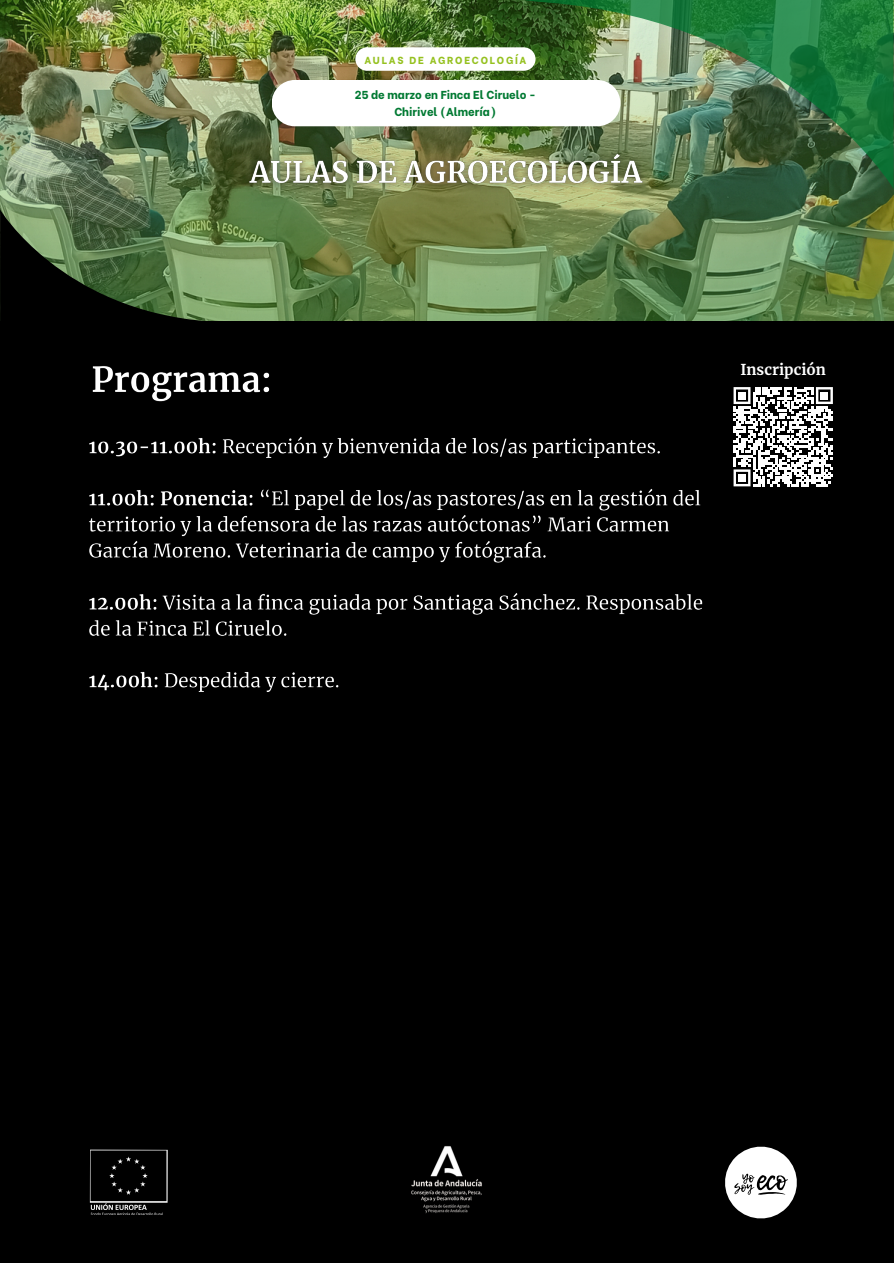
<style>
.page{position:relative;width:894px;height:1264px;background:#fff}
.page>*{position:absolute;margin:0;border:0;box-sizing:border-box;transform-origin:0 0}
.t1{font:700 14.85px "Merriweather";color:#fff}
.t2{font:800 11.55px "Be Vietnam";color:#007932}
.t3{font:800 10.2px "Be Vietnam";letter-spacing:.17em;color:#95c11f}
</style>
<div class="page">
<img style="left:0;top:0;width:893px;height:322px">
<svg style="left:0;top:210px;width:354px;height:112px;background:#516c41"></svg>
<div style="left:0;top:322px;width:893px;height:940px;background:#000"></div>
<img style="left:336px;top:0;width:557px;height:188px">
<div style="left:271px;top:80px;width:349px;height:46px;background:#fff;border-radius:23px"></div>
<img style="left:90px;top:1149px;width:78px;height:66px">
<svg style="left:725px;top:1146px;width:72px;height:73px"></svg>
<img style="left:411px;top:1146px;width:71px;height:68px">
<svg style="left:733px;top:387px;width:99px;height:99px"></svg>
<div style="left:738px;top:392px;width:7px;height:7px;background:#fff"></div>
<div style="left:820px;top:392px;width:7px;height:7px;background:#fff"></div>
<div style="left:738px;top:474px;width:7px;height:7px;background:#fff"></div>
<svg style="left:355px;top:47px;width:180px;height:24px"></svg>
<img style="left:235px;top:142px;width:421px;height:57px">
<img style="left:92px;top:366px;width:178px;height:36px">
<img style="left:89px;top:436px;width:614px;height:256px">
<h5 class="t3" style="left:364px;top:52px;width:163px">AULAS DE AGROECOLOGÍA</h5>
<p class="t2" style="left:355px;top:86px;width:183px">25 de marzo en Finca El Ciruelo -</p>
<p class="t2" style="left:394px;top:102px;width:104px">Chirivel (Almería)</p>
<p class="t1" style="left:740px;top:360px;width:87px">Inscripción</p>
</div>
